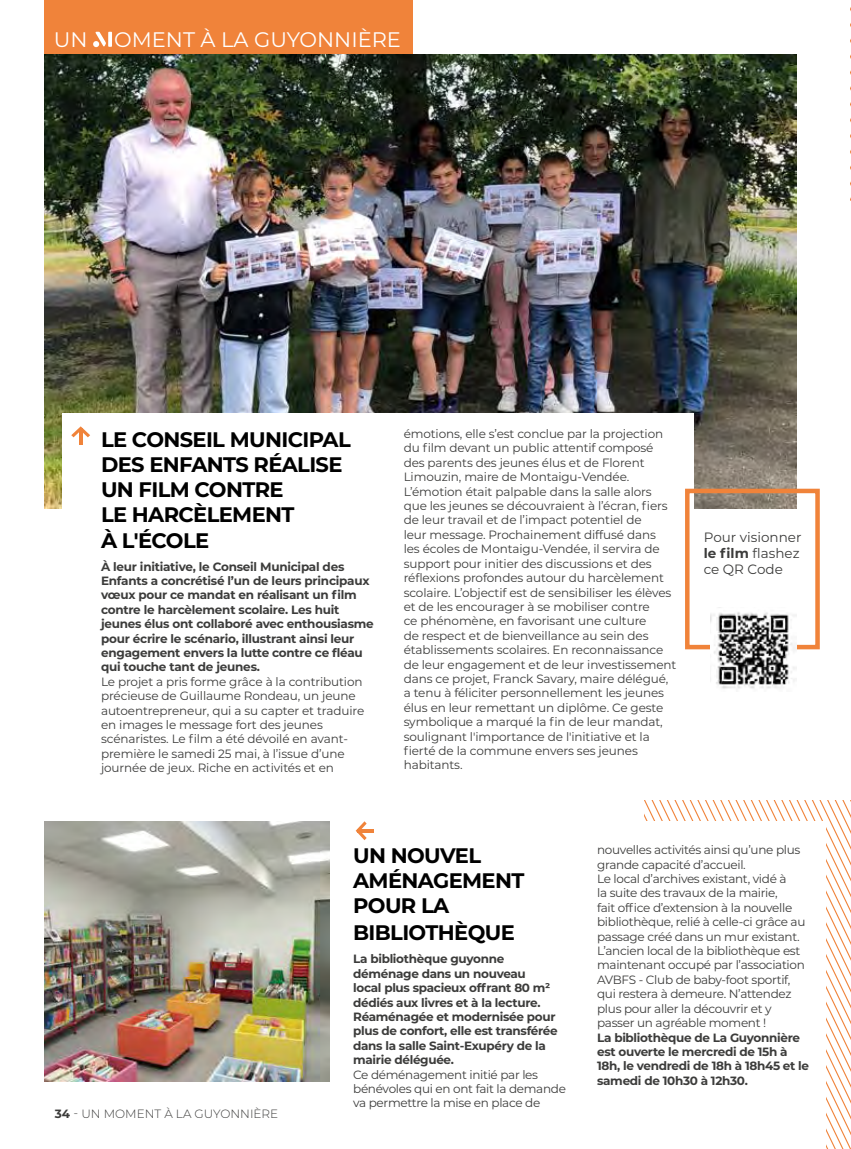
<style>
.page{position:relative;width:851px;height:1149px;background:#fff}
.page>*{position:absolute;margin:0;border:0;box-sizing:border-box;transform-origin:0 0}
.t1{font:700 21px/25.2px "Montserrat";letter-spacing:-.03em;color:#000}
.t2{font:21px "Montserrat";color:#fff}
.t3{font:13.5px/16.2px "Montserrat";color:#3c3c3b}
.t4{font:12px/14.4px "Montserrat";letter-spacing:-.01em;color:#3c3c3b}
.t5{font:700 12px/14.4px "Montserrat";letter-spacing:-.025em;color:#3c3c3b}
.t6{font:300 12px "Montserrat";color:#3c3c3b}
.s1{font-weight:700}
</style>
<div class="page">
<div style="left:45px;top:0;width:367px;height:54px;background:#f0833a"></div>
<svg style="left:108px;top:32px;width:4px;height:15px"></svg>
<svg style="left:93px;top:32px;width:13px;height:15px"></svg>
<svg style="left:844px;top:801px;width:6px;height:347px"></svg>
<svg style="left:838px;top:800px;width:6px;height:348px"></svg>
<svg style="left:832px;top:800px;width:6px;height:348px"></svg>
<svg style="left:644px;top:800px;width:188px;height:348px"></svg>
<img style="left:45px;top:54px;width:751px;height:454px">
<div style="left:62px;top:412px;width:631px;height:373px;background:#fff"></div>
<div style="left:340px;top:821px;width:485px;height:327px;background:#fff"></div>
<svg style="left:366px;top:829px;width:8px;height:3px"></svg>
<svg style="left:355px;top:821px;width:11px;height:19px"></svg>
<hr style="left:79px;top:428px;width:3px;height:16px;background:#f0833a">
<svg style="left:71px;top:426px;width:19px;height:11px"></svg>
<img style="left:45px;top:821px;width:285px;height:260px">
<div style="left:685px;top:488px;width:134px;height:161px;border:4px solid #f0833a"></div>
<img style="left:710px;top:607px;width:86px;height:82px">
<svg style="left:850px;top:7px;width:1px;height:193px"></svg>
<h1 class="t2" style="left:54px;top:25px;width:35px">UN</h1>
<h1 class="t2" style="left:114px;top:25px;width:288px">OMENT À LA GUYONNIÈRE</h1>
<h1 class="t1" style="left:101px;top:425px;width:251px">LE CONSEIL MUNICIPAL<br>DES ENFANTS RÉALISE<br>UN FILM CONTRE<br>LE HARCÈLEMENT<br>À L'ÉCOLE</h1>
<p class="t5" style="left:101px;top:558px;width:274px">À leur initiative, le Conseil Municipal des Enfants a concrétisé l’un de leurs principaux vœux pour ce mandat en réalisant un film contre le harcèlement scolaire. Les huit jeunes élus ont collaboré avec enthousiasme pour écrire le scénario, illustrant ainsi leur engagement envers la lutte contre ce fléau qui touche tant de jeunes.</p>
<p class="t4" style="left:101px;top:673px;width:265px">Le projet a pris forme grâce à la contribution précieuse de Guillaume Rondeau, un jeune autoentrepreneur, qui a su capter et traduire en images le message fort des jeunes scénaristes. Le film a été dévoilé en avant&shy;première le samedi 25 mai, à l’issue d’une journée de jeux. Riche en activités et en</p>
<p class="t4" style="left:403px;top:426px;width:274px">émotions, elle s’est conclue par la projection du film devant un public attentif composé des parents des jeunes élus et de Florent Limouzin, maire de Montaigu-Vendée.<br>L’émotion était palpable dans la salle alors que les jeunes se découvraient à l’écran, fiers de leur travail et de l’impact potentiel de<br>leur message. Prochainement diffusé dans<br>les écoles de Montaigu-Vendée, il servira de support pour initier des discussions et des réflexions profondes autour du harcèlement scolaire. L’objectif est de sensibiliser les élèves et de les encourager à se mobiliser contre<br>ce phénomène, en favorisant une culture<br>de respect et de bienveillance au sein des établissements scolaires. En reconnaissance de leur engagement et de leur investissement dans ce projet, Franck Savary, maire délégué, a tenu à féliciter personnellement les jeunes élus en leur remettant un diplôme. Ce geste symbolique a marqué la fin de leur mandat, soulignant l'importance de l'initiative et la fierté de la commune envers ses jeunes habitants.</p>
<p class="t3" style="left:703px;top:528px;width:99px">Pour visionner <span class="s1">le film</span> flashez ce QR Code</p>
<p class="t6" style="left:55px;top:1105px;width:225px"><span class="s1">34</span> - UN MOMENT À LA GUYONNIÈRE</p>
<h1 class="t1" style="left:353px;top:841px;width:173px;line-height:25.8px">UN NOUVEL<br>AMÉNAGEMENT<br>POUR LA<br>BIBLIOTHÈQUE</h1>
<p class="t5" style="left:353px;top:950px;width:206px">La bibliothèque guyonne déménage dans un nouveau<br>local plus spacieux offrant 80 m² dédiés aux livres et à la lecture.<br>Réaménagée et modernisée pour plus de confort, elle est transférée dans la salle Saint-Exupéry de la mairie déléguée.</p>
<p class="t4" style="left:353px;top:1066px;width:214px">Ce déménagement initié par les bénévoles qui en ont fait la demande va permettre la mise en place de</p>
<p class="t4" style="left:597px;top:842px;width:210px">nouvelles activités ainsi qu’une plus grande capacité d’accueil.<br>Le local d’archives existant, vidé à<br>la suite des travaux de la mairie,<br>fait office d’extension à la nouvelle bibliothèque, relié à celle-ci grâce au passage créé dans un mur existant.<br>L’ancien local de la bibliothèque est maintenant occupé par l’association AVBFS - Club de baby-foot sportif, qui restera à demeure. N’attendez plus pour aller la découvrir et y passer un agréable moment !</p>
<p class="t5" style="left:597px;top:1029px;width:213px">La bibliothèque de La Guyonnière est ouverte le mercredi de 15h à<br>18h, le vendredi de 18h à 18h45 et le samedi de 10h30 à 12h30.</p>
</div>
